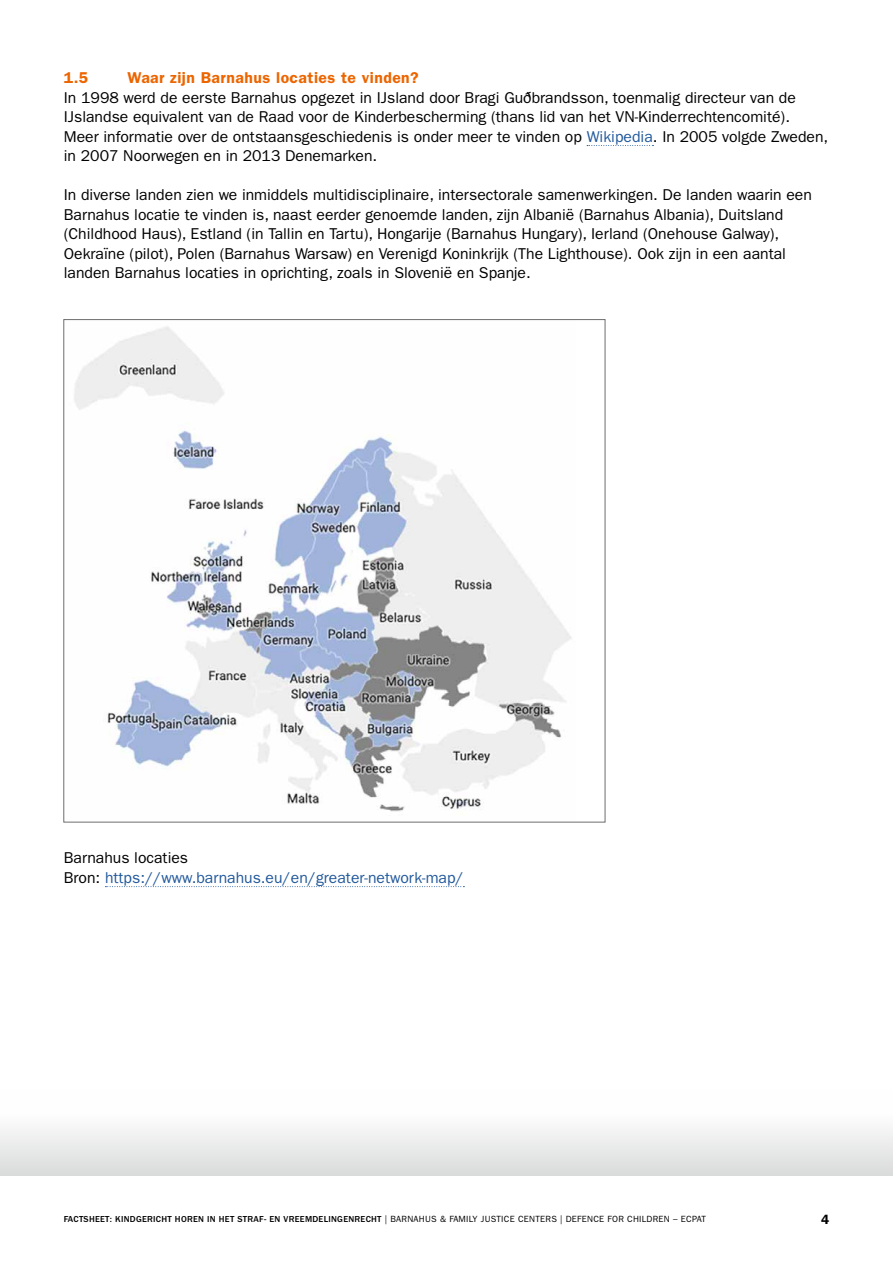
<style>
.page{position:relative;width:893px;height:1263px;background:#fff}
.page>*{position:absolute;margin:0;border:0;box-sizing:border-box;transform-origin:0 0}
.t1{font:15.75px/19.5px "ITC Franklin Gothic Std";color:#000}
.t2{font:15.75px/19.5px "ITC Franklin Gothic Std";color:#22599b}
.t3{font:600 15.75px "ITC Franklin Gothic Std";letter-spacing:.03em;color:#ec6500}
.t4{font:600 13.5px "ITC Franklin Gothic Std";color:#000}
.t5{font:500 9px "ITC Franklin Gothic Std";letter-spacing:.03em;color:#000}
.s1{color:#22599b}
.s2{color:#000}
.s3{font-weight:400}
</style>
<div class="page">
<div style="left:0;top:1089px;width:893px;height:86px;background:linear-gradient(to bottom,#fff,#dddede)"></div>
<svg style="left:587px;top:145px;width:66px;height:1px"></svg>
<img style="left:74px;top:326px;width:498px;height:486px">
<svg style="left:105px;top:886px;width:359px;height:1px"></svg>
<p class="t3" style="left:64px;top:69px;width:26px">1.5</p>
<p class="t3" style="left:128px;top:69px;width:293px">Waar zijn Barnahus locaties te vinden?</p>
<p class="t1" style="left:64px;top:88px;width:766px">In 1998 werd de eerste Barnahus opgezet in IJsland door Bragi Guðbrandsson, toenmalig directeur van de IJslandse equivalent van de Raad voor de Kinderbescherming (thans lid van het VN-Kinderrechtencomité).<br>Meer informatie over de ontstaansgeschiedenis is onder meer te vinden op <span class="s1">Wikipedia</span>. In 2005 volgde Zweden, in 2007 Noorwegen en in 2013 Denemarken.</p>
<p class="t1" style="left:64px;top:185px;width:750px">In diverse landen zien we inmiddels multidisciplinaire, intersectorale samenwerkingen. De landen waarin een Barnahus locatie te vinden is, naast eerder genoemde landen, zijn Albanië (Barnahus Albania), Duitsland (Childhood Haus), Estland (in Tallin en Tartu), Hongarije (Barnahus Hungary), Ierland (Onehouse Galway), Oekraïne (pilot), Polen (Barnahus Warsaw) en Verenigd Koninkrijk (The Lighthouse). Ook zijn in een aantal landen Barnahus locaties in oprichting, zoals in Slovenië en Spanje.</p>
<p class="t2" style="left:64px;top:848px;width:401px"><span class="s2">Barnahus locaties<br>Bron:</span> https://www.barnahus.eu/en/greater-network-map/</p>
<p class="t5" style="left:64px;top:1214px;width:644px">FACTSHEET: KINDGERICHT HOREN IN HET STRAF- EN VREEMDELINGENRECHT <span class="s3">| BARNAHUS &amp; FAMILY JUSTICE CENTERS | DEFENCE FOR CHILDREN – ECPAT</span></p>
<p class="t4" style="left:821px;top:1211px;width:10px">4</p>
</div>
